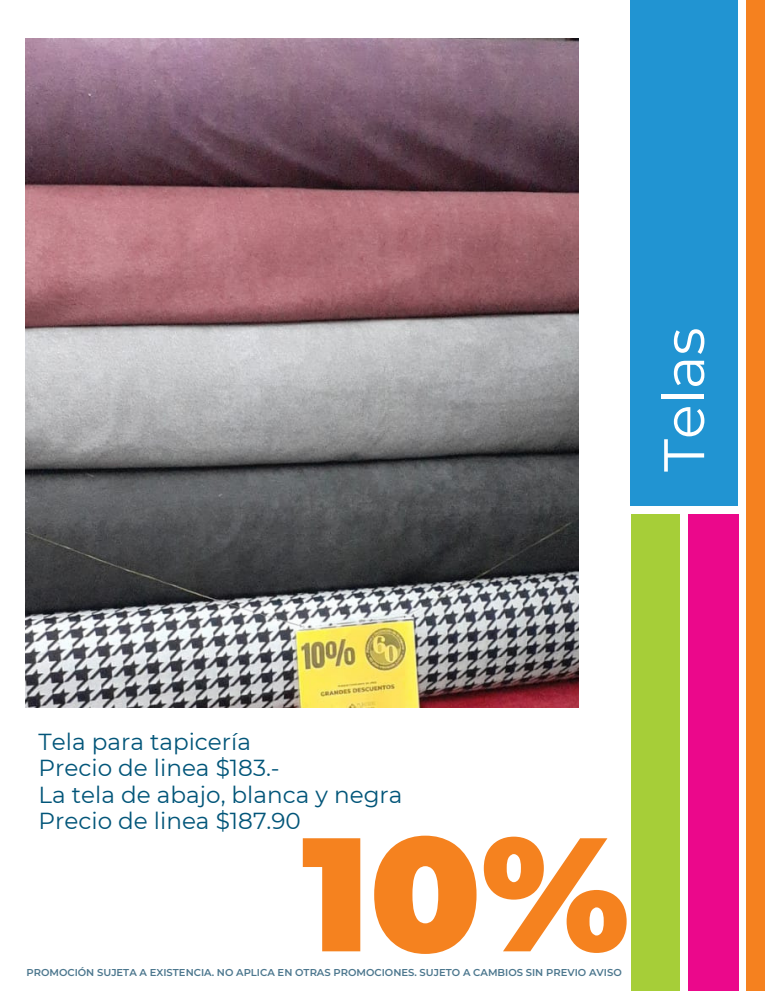
<style>
.page{position:relative;width:765px;height:991px;background:#fff}
.page>*{position:absolute;margin:0;border:0;box-sizing:border-box;transform-origin:0 0}
.t1{font:900 161.44px "Montserrat";color:#f5821f}
.t2{font:57.12px "Montserrat";color:#fff}
.t3{font:23.12px "Montserrat";color:#025579}
.t4{font:600 10px "Montserrat";color:#4c778e}
</style>
<div class="page">
<div style="left:631px;top:514px;width:48px;height:476px;background:#a6ce38"></div>
<div style="left:630px;top:0;width:108px;height:505px;background:#2194d2"></div>
<div style="left:688px;top:514px;width:50px;height:476px;background:#eb088b"></div>
<div style="left:746px;top:0;width:19px;height:990px;background:#f5811f"></div>
<img style="left:25px;top:39px;width:554px;height:668px">
<p class="t2" style="left:649px;top:471px;width:146px;rotate:-90deg">Telas</p>
<p class="t3" style="left:39px;top:727px;width:214px">Tela para tapicería</p>
<p class="t3" style="left:39px;top:753px;width:243px">Precio de linea $183.-</p>
<p class="t3" style="left:39px;top:780px;width:365px">La tela de abajo, blanca y negra</p>
<p class="t3" style="left:39px;top:806px;width:264px">Precio de linea $187.90</p>
<p class="t1" style="left:302px;top:794px;width:329px">10%</p>
<p class="t4" style="left:26px;top:966px;width:597px">PROMOCIÓN SUJETA A EXISTENCIA. NO APLICA EN OTRAS PROMOCIONES. SUJETO A CAMBIOS SIN PREVIO AVISO</p>
</div>
